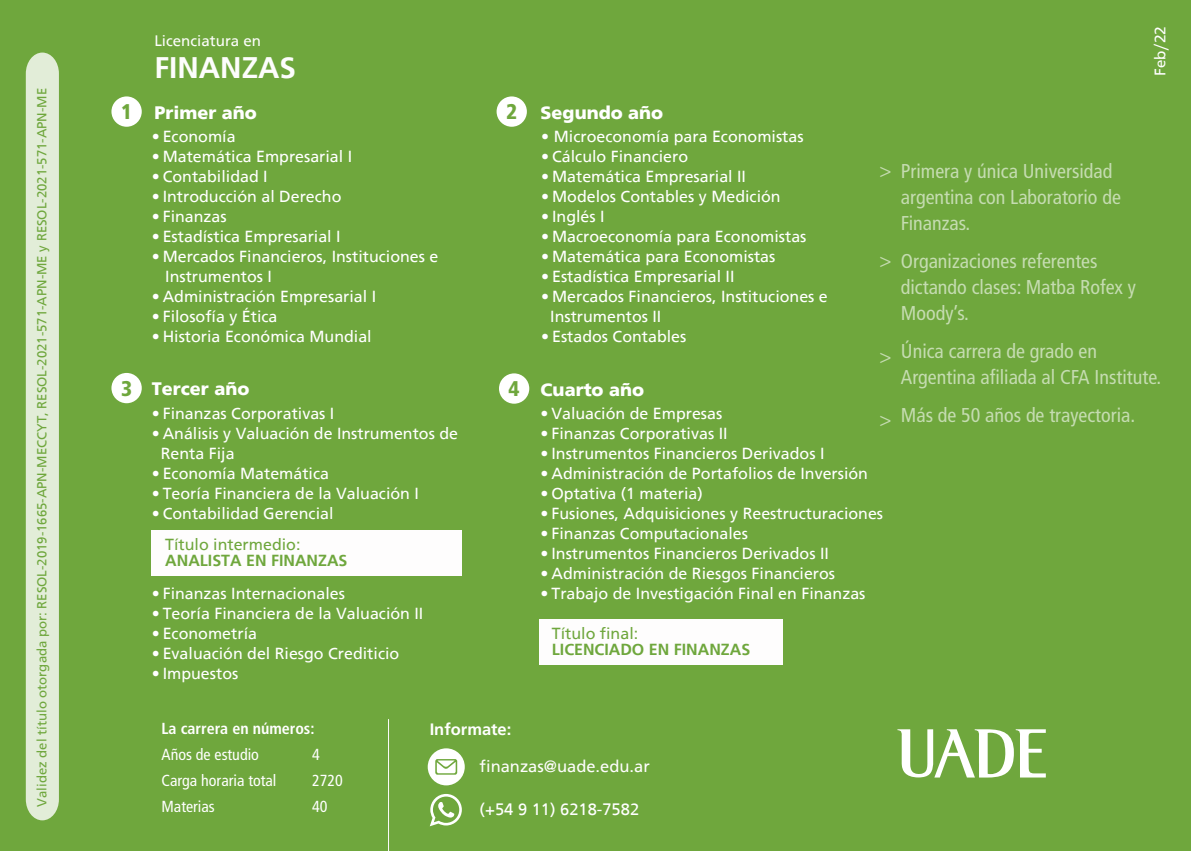
<style>
.page{position:relative;width:1191px;height:851px;background:#fff}
.page>*{position:absolute;margin:0;border:0;box-sizing:border-box;transform-origin:0 0}
.t1{font:700 29.6px "Frutiger";color:#fdfdfc}
.t2{font:900 condensed 21.2px "Frutiger";color:#6fa73d}
.t3{font:condensed 20px/26px "Frutiger";color:#c5dcb1}
.t4{font:900 18px "Frutiger";color:#fff}
.t5{font:16.6px "Frutiger";color:#fefdfd}
.t6{font:16.6px "Frutiger";color:#fff}
.t7{font:700 16.6px "Frutiger LT Std";color:#fff}
.t8{font:16px/20px "Frutiger";color:#fff}
.t9{font:condensed 16px "Frutiger";color:#fff}
.t10{font:700 16px "Frutiger";color:#6fa73d}
.t11{font:16px "Frutiger";color:#6fa73d}
.t12{font:700 condensed 16px "Frutiger";color:#fff}
.t13{font:16px "Frutiger";color:#fff}
.t14{font:15.2px "Frutiger";color:#fdfdfc}
.t15{font:13.2px "Frutiger";color:#6fa73d}
</style>
<div class="page">
<div style="left:0;top:0;width:1191px;height:850px;background:#6fa73d"></div>
<div style="left:111px;top:96px;width:31px;height:31px;background:#fff;border-radius:50%"></div>
<div style="left:496px;top:96px;width:31px;height:31px;background:#fff;border-radius:50%"></div>
<div style="left:539px;top:619px;width:244px;height:45px;background:#fefdfd"></div>
<div style="left:499px;top:373px;width:30px;height:30px;background:#fff;border-radius:50%"></div>
<div style="left:111px;top:373px;width:31px;height:30px;background:#fff;border-radius:50%"></div>
<div style="left:152px;top:530px;width:310px;height:45px;background:#fefdfd"></div>
<svg style="left:430px;top:794px;width:32px;height:32px"></svg>
<hr style="left:388px;top:719px;width:1px;height:131px;background:#fefdfd">
<svg style="left:428px;top:748px;width:37px;height:37px"></svg>
<div style="left:26px;top:53px;width:33px;height:767px;background:#e2edd8"></div>
<svg style="left:897px;top:729px;width:148px;height:48px"></svg>
<p class="t15" style="left:34px;top:806px;width:720px;rotate:-90deg">Validez del título otorgada por: RESOL-2019-1665-APN-MECCYT, RESOL-2021-571-APN-ME y RESOL-2021-571-APN-ME</p>
<h2 class="t2" style="left:121px;top:99px;width:13px">1</h2>
<h2 class="t2" style="left:121px;top:375px;width:13px">3</h2>
<p class="t14" style="left:154px;top:32px;width:108px">Licenciatura en</p>
<p class="t13" style="left:1151px;top:76px;width:51px;rotate:-90deg">Feb/22</p>
<h1 class="t1" style="left:154px;top:50px;width:143px">FINANZAS</h1>
<h2 class="t2" style="left:506px;top:99px;width:13px">2</h2>
<p class="t4" style="left:154px;top:101px;width:104px">Primer año</p>
<p class="t4" style="left:540px;top:101px;width:124px">Segundo año</p>
<p class="t8" style="left:152px;top:126px;width:85px">• Economía</p>
<p class="t8" style="left:152px;top:146px;width:202px">• Matemática Empresarial I</p>
<p class="t8" style="left:152px;top:166px;width:117px">• Contabilidad I</p>
<p class="t8" style="left:152px;top:186px;width:191px">• Introducción al Derecho</p>
<p class="t8" style="left:152px;top:206px;width:76px">• Finanzas</p>
<p class="t8" style="left:152px;top:226px;width:190px">• Estadística Empresarial I</p>
<p class="t8" style="left:165px;top:246px;width:275px;text-indent:-13px">• Mercados Financieros, Instituciones e<br>Instrumentos I</p>
<p class="t8" style="left:152px;top:286px;width:226px">• Administración Empresarial I</p>
<p class="t8" style="left:152px;top:306px;width:127px">• Filosofía y Ética</p>
<p class="t8" style="left:152px;top:326px;width:221px">• Historia Económica Mundial</p>
<p class="t8" style="left:541px;top:126px;width:264px">• Microeconomía para Economistas</p>
<p class="t8" style="left:541px;top:146px;width:148px">• Cálculo Financiero</p>
<p class="t8" style="left:541px;top:166px;width:206px">• Matemática Empresarial II</p>
<p class="t8" style="left:541px;top:186px;width:241px">• Modelos Contables y Medición</p>
<p class="t8" style="left:541px;top:206px;width:65px">• Inglés I</p>
<p class="t8" style="left:541px;top:226px;width:267px">• Macroeconomía para Economistas</p>
<p class="t8" style="left:541px;top:246px;width:235px">• Matemática para Economistas</p>
<p class="t8" style="left:541px;top:266px;width:195px">• Estadística Empresarial II</p>
<p class="t8" style="left:550px;top:286px;width:279px;text-indent:-9px">• Mercados Financieros, Instituciones e<br>Instrumentos II</p>
<p class="t8" style="left:541px;top:326px;width:147px">• Estados Contables</p>
<h2 class="t2" style="left:508px;top:376px;width:13px">4</h2>
<p class="t4" style="left:152px;top:378px;width:99px">Tercer año</p>
<p class="t4" style="left:540px;top:378px;width:105px">Cuarto año</p>
<p class="t3" style="left:879px;top:157px;width:13px">&gt;</p>
<p class="t3" style="left:879px;top:247px;width:13px">&gt;</p>
<p class="t3" style="left:879px;top:343px;width:13px">&gt;</p>
<p class="t8" style="left:152px;top:403px;width:184px">• Finanzas Corporativas I</p>
<p class="t8" style="left:161px;top:423px;width:299px;text-indent:-9px">• Análisis y Valuación de Instrumentos de<br>Renta Fija</p>
<p class="t8" style="left:152px;top:463px;width:179px">• Economía Matemática</p>
<p class="t8" style="left:152px;top:483px;width:268px">• Teoría Financiera de la Valuación I</p>
<p class="t8" style="left:152px;top:503px;width:183px">• Contabilidad Gerencial</p>
<p class="t11" style="left:165px;top:534px;width:137px">Título intermedio:</p>
<p class="t10" style="left:165px;top:550px;width:184px">ANALISTA EN FINANZAS</p>
<p class="t8" style="left:152px;top:583px;width:195px">• Finanzas Internacionales</p>
<p class="t8" style="left:152px;top:603px;width:273px">• Teoría Financiera de la Valuación II</p>
<p class="t8" style="left:152px;top:623px;width:107px">• Econometría</p>
<p class="t8" style="left:152px;top:643px;width:249px">• Evaluación del Riesgo Crediticio</p>
<p class="t8" style="left:152px;top:663px;width:88px">• Impuestos</p>
<p class="t8" style="left:540px;top:403px;width:183px">• Valuación de Empresas</p>
<p class="t8" style="left:540px;top:423px;width:188px">• Finanzas Corporativas II</p>
<p class="t8" style="left:540px;top:443px;width:285px">• Instrumentos Financieros Derivados I</p>
<p class="t8" style="left:540px;top:463px;width:329px">• Administración de Portafolios de Inversión</p>
<p class="t8" style="left:540px;top:483px;width:163px">• Optativa (1 materia)</p>
<p class="t8" style="left:540px;top:503px;width:344px">• Fusiones, Adquisiciones y Reestructuraciones</p>
<p class="t8" style="left:540px;top:523px;width:209px">• Finanzas Computacionales</p>
<p class="t8" style="left:540px;top:543px;width:290px">• Instrumentos Financieros Derivados II</p>
<p class="t8" style="left:540px;top:563px;width:296px">• Administración de Riesgos Financieros</p>
<p class="t8" style="left:540px;top:583px;width:326px">• Trabajo de Investigación Final en Finanzas</p>
<p class="t3" style="left:879px;top:406px;width:13px">&gt;</p>
<p class="t11" style="left:552px;top:624px;width:88px">Título final:</p>
<p class="t10" style="left:552px;top:640px;width:200px">LICENCIADO EN FINANZAS</p>
<p class="t3" style="left:901px;top:158px;width:221px">Primera y única Universidad argentina con Laboratorio de<br>Finanzas.</p>
<p class="t3" style="left:901px;top:248px;width:237px">Organizaciones referentes dictando clases: Matba Rofex y<br>Moody’s.</p>
<p class="t3" style="left:901px;top:338px;width:262px">Única carrera de grado en<br>Argentina afiliada al CFA Institute.</p>
<p class="t3" style="left:901px;top:402px;width:236px">Más de 50 años de trayectoria.</p>
<p class="t12" style="left:161px;top:719px;width:155px">La carrera en números:</p>
<p class="t9" style="left:161px;top:745px;width:99px">Años de estudio</p>
<p class="t9" style="left:312px;top:745px;width:9px">4</p>
<p class="t9" style="left:161px;top:771px;width:116px">Carga horaria total</p>
<p class="t9" style="left:312px;top:771px;width:32px">2720</p>
<p class="t9" style="left:161px;top:797px;width:55px">Materias</p>
<p class="t9" style="left:312px;top:797px;width:17px">40</p>
<p class="t7" style="left:430px;top:719px;width:83px">Informate:</p>
<p class="t5" style="left:479px;top:756px;width:172px">finanzas@uade.edu.ar</p>
<p class="t6" style="left:479px;top:799px;width:161px">(+54 9 11) 6218-7582</p>
</div>
